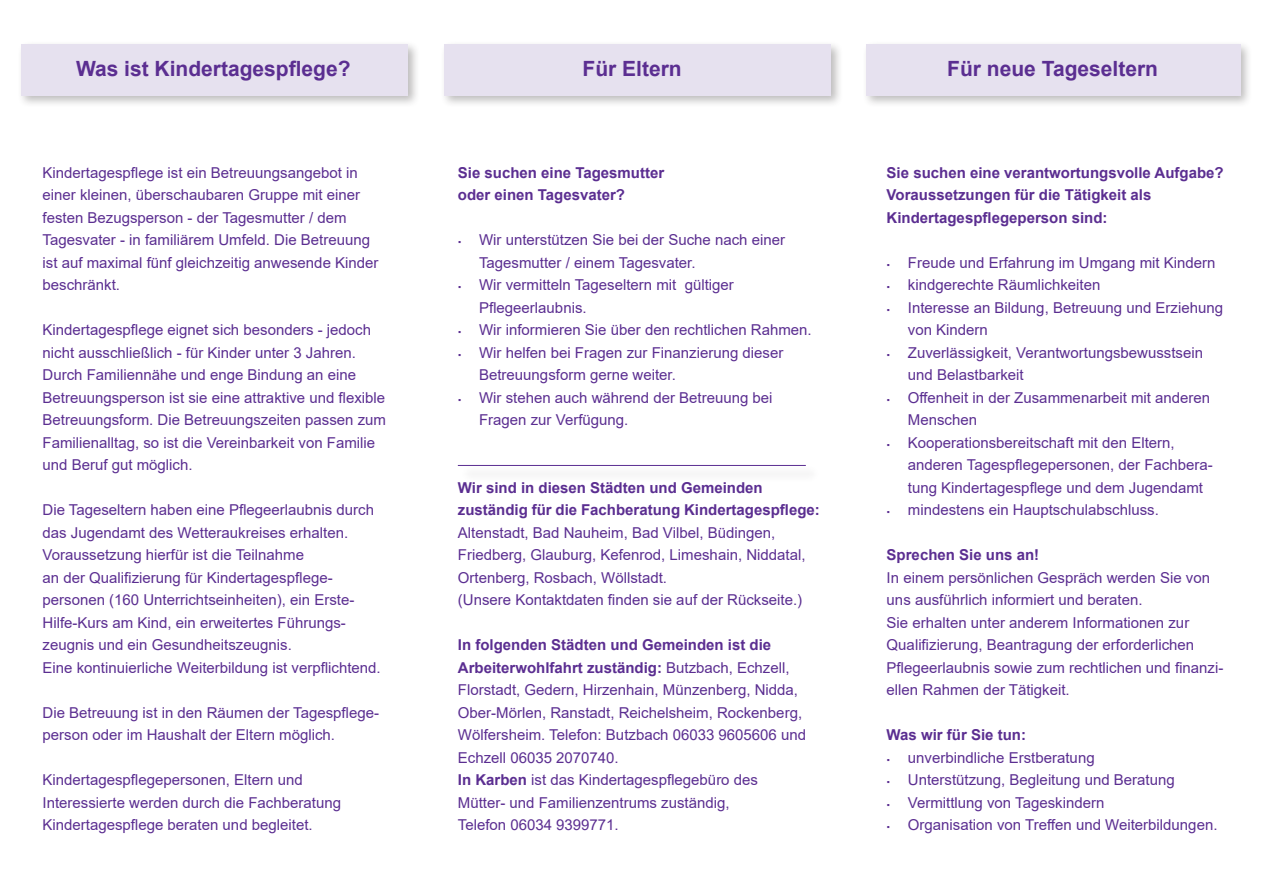
<style>
.page{position:relative;width:1263px;height:893px;background:#fff}
.page>*{position:absolute;margin:0;border:0;box-sizing:border-box;transform-origin:0 0}
.t1{font:700 21px "Arial";color:#5b2e91}
.t2{font:15px/22.5px "Arial";color:#5b2e91}
.t3{font:700 15px/22.5px "Arial";color:#5b2e91}
.s1{font-size:9px}
.s2{font-weight:700}
</style>
<div class="page">
<div style="left:17px;top:41px;width:403px;height:67px;background:#231f20;opacity:.3"></div>
<div style="left:21px;top:45px;width:387px;height:51px;background:#e6e1ef"></div>
<div style="left:440px;top:41px;width:403px;height:67px;background:#231f20;opacity:.3"></div>
<div style="left:444px;top:45px;width:387px;height:51px;background:#e6e1ef"></div>
<div style="left:862px;top:41px;width:391px;height:67px;background:#231f20;opacity:.3"></div>
<div style="left:866px;top:45px;width:374px;height:51px;background:#e6e1ef"></div>
<div style="left:460px;top:465px;width:361px;height:18px;background:#fafafa"></div>
<hr style="left:458px;top:465px;width:348px;height:1px;background:#5b2e91">
<h1 class="t1" style="left:76px;top:54px;width:276px">Was ist Kindertagespflege?</h1>
<h1 class="t1" style="left:582px;top:54px;width:101px">Für Eltern</h1>
<h1 class="t1" style="left:947px;top:54px;width:212px">Für neue Tageseltern</h1>
<p class="t2" style="left:43px;top:161px;width:337px">Kindertagespflege ist ein Betreuungsangebot in einer kleinen, überschaubaren Gruppe mit einer festen Bezugsperson - der Tagesmutter / dem Tagesvater - in familiärem Umfeld. Die Betreuung ist auf maximal fünf gleichzeitig anwesende Kinder beschränkt.</p>
<p class="t2" style="left:43px;top:318px;width:345px">Kindertagespflege eignet sich besonders - jedoch nicht ausschließlich - für Kinder unter 3 Jahren.<br>Durch Familiennähe und enge Bindung an eine Betreuungsperson ist sie eine attraktive und flexible Betreuungsform. Die Betreuungszeiten passen zum Familienalltag, so ist die Vereinbarkeit von Familie und Beruf gut möglich.</p>
<p class="t2" style="left:43px;top:498px;width:340px">Die Tageseltern haben eine Pflegeerlaubnis durch das Jugendamt des Wetteraukreises erhalten.<br>Voraussetzung hierfür ist die Teilnahme<br>an der Qualifizierung für Kindertagespflege&shy;personen (160 Unterrichtseinheiten), ein Erste-Hilfe-Kurs am Kind, ein erweitertes Führungs&shy;zeugnis und ein Gesundheitszeugnis.<br>Eine kontinuierliche Weiterbildung ist verpflichtend.</p>
<p class="t2" style="left:43px;top:701px;width:338px">Die Betreuung ist in den Räumen der Tagespflege&shy;person oder im Haushalt der Eltern möglich.</p>
<p class="t2" style="left:43px;top:768px;width:300px">Kindertagespflegepersonen, Eltern und<br>Interessierte werden durch die Fachberatung<br>Kindertagespflege beraten und begleitet.</p>
<p class="t3" style="left:458px;top:161px;width:208px">Sie suchen eine Tagesmutter oder einen Tagesvater?</p>
<p class="t2" style="left:479px;top:228px;width:307px;text-indent:-21px"><span class="s1">▪</span> Wir unterstützen Sie bei der Suche nach einer<br>Tagesmutter / einem Tagesvater.</p>
<p class="t2" style="left:479px;top:273px;width:256px;text-indent:-21px"><span class="s1">▪</span> Wir vermitteln Tageseltern mit gültiger<br>Pflegeerlaubnis.</p>
<p class="t2" style="left:458px;top:318px;width:355px"><span class="s1">▪</span> Wir informieren Sie über den rechtlichen Rahmen.</p>
<p class="t2" style="left:479px;top:341px;width:306px;text-indent:-21px"><span class="s1">▪</span> Wir helfen bei Fragen zur Finanzierung dieser<br>Betreuungsform gerne weiter.</p>
<p class="t2" style="left:479px;top:386px;width:295px;text-indent:-21px"><span class="s1">▪</span> Wir stehen auch während der Betreuung bei<br>Fragen zur Verfügung.</p>
<p class="t3" style="left:458px;top:476px;width:363px">Wir sind in diesen Städten und Gemeinden zuständig für die Fachberatung Kindertagespflege:</p>
<p class="t2" style="left:458px;top:521px;width:349px">Altenstadt, Bad Nauheim, Bad Vilbel, Büdingen, Friedberg, Glauburg, Kefenrod, Limeshain, Niddatal, Ortenberg, Rosbach, Wöllstadt.<br>(Unsere Kontaktdaten finden sie auf der Rückseite.)</p>
<p class="t2" style="left:458px;top:633px;width:350px"><span class="s2">In folgenden Städten und Gemeinden ist die Arbeiterwohlfahrt zuständig:</span> Butzbach, Echzell, Florstadt, Gedern, Hirzenhain, Münzenberg, Nidda, Ober-Mörlen, Ranstadt, Reichelsheim, Rockenberg, Wölfersheim. Telefon: Butzbach 06033 9605606 und Echzell 06035 2070740.<br><span class="s2">In Karben</span> ist das Kindertagespflegebüro des Mütter- und Familienzentrums zuständig,<br>Telefon 06034 9399771.</p>
<p class="t3" style="left:887px;top:161px;width:339px">Sie suchen eine verantwortungsvolle Aufgabe?<br>Voraussetzungen für die Tätigkeit als<br>Kindertagespflegeperson sind:</p>
<p class="t2" style="left:887px;top:251px;width:330px"><span class="s1">▪</span> Freude und Erfahrung im Umgang mit Kindern</p>
<p class="t2" style="left:887px;top:273px;width:215px"><span class="s1">▪</span> kindgerechte Räumlichkeiten</p>
<p class="t2" style="left:908px;top:296px;width:317px;text-indent:-21px"><span class="s1">▪</span> Interesse an Bildung, Betreuung und Erziehung von Kindern</p>
<p class="t2" style="left:908px;top:341px;width:297px;text-indent:-21px"><span class="s1">▪</span> Zuverlässigkeit, Verantwortungsbewusstsein und Belastbarkeit</p>
<p class="t2" style="left:908px;top:386px;width:304px;text-indent:-21px"><span class="s1">▪</span> Offenheit in der Zusammenarbeit mit anderen<br>Menschen</p>
<p class="t2" style="left:908px;top:431px;width:306px;text-indent:-21px"><span class="s1">▪</span> Kooperationsbereitschaft mit den Eltern, anderen Tagespflegepersonen, der Fachbera&shy;tung Kindertagespflege und dem Jugendamt</p>
<p class="t2" style="left:887px;top:498px;width:273px"><span class="s1">▪</span> mindestens ein Hauptschulabschluss.</p>
<p class="t3" style="left:887px;top:544px;width:154px">Sprechen Sie uns an!</p>
<p class="t2" style="left:887px;top:566px;width:338px">In einem persönlichen Gespräch werden Sie von uns ausführlich informiert und beraten.<br>Sie erhalten unter anderem Informationen zur Qualifizierung, Beantragung der erforderlichen Pflegeerlaubnis sowie zum rechtlichen und finanzi&shy;ellen Rahmen der Tätigkeit.</p>
<p class="t3" style="left:887px;top:724px;width:141px">Was wir für Sie tun:</p>
<p class="t2" style="left:887px;top:746px;width:209px"><span class="s1">▪</span> unverbindliche Erstberatung</p>
<p class="t2" style="left:887px;top:768px;width:289px"><span class="s1">▪</span> Unterstützung, Begleitung und Beratung</p>
<p class="t2" style="left:887px;top:791px;width:219px"><span class="s1">▪</span> Vermittlung von Tageskindern</p>
<p class="t2" style="left:887px;top:813px;width:332px"><span class="s1">▪</span> Organisation von Treffen und Weiterbildungen.</p>
</div>
